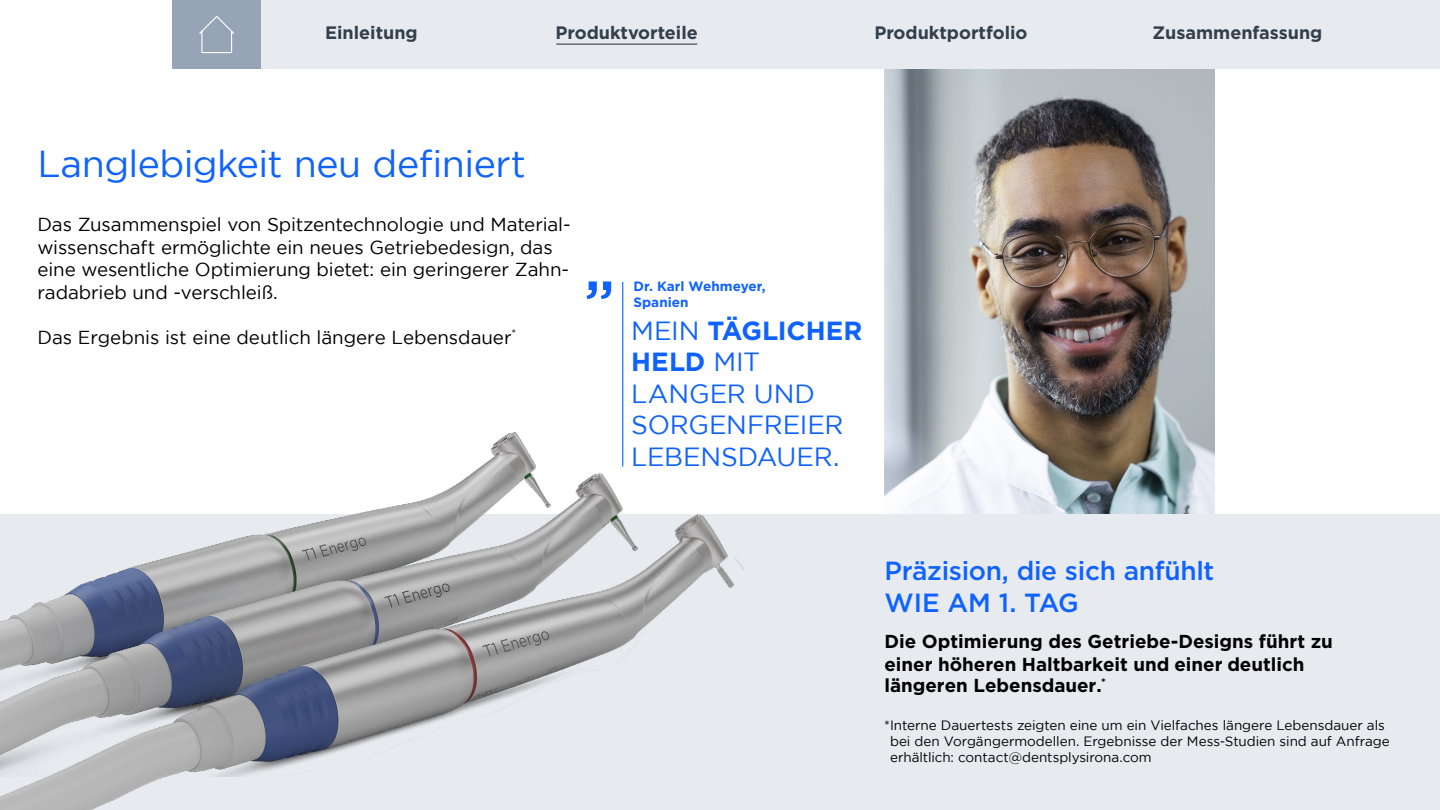
<style>
.page{position:relative;width:1440px;height:810px;background:#fff}
.page>*{position:absolute;margin:0;border:0;box-sizing:border-box;transform-origin:0 0}
.t1{font:37.5px "Gotham";letter-spacing:-.015em;color:#0f62fe}
.t2{font:26.25px/31.5px "Gotham";letter-spacing:-.01em;color:#0f62fe}
.t3{font:500 26.25px/31.5px "Gotham";letter-spacing:-.01em;color:#0f62fe}
.t4{font:18.75px/22.5px "Gotham";letter-spacing:-.005em;color:#000}
.t5{font:700 18.75px/22.3px "Gotham";color:#000}
.t6{font:700 18px "Gotham";color:#333f4c}
.t7{font:13.5px/16.2px "Gotham";letter-spacing:-.005em;color:#000}
.t8{font:700 13.5px/16.2px "Gotham";color:#0f62fe}
.s1{font-weight:700}
</style>
<div class="page">
<img style="left:884px;top:69px;width:330px;height:445px">
<div style="left:0;top:514px;width:1440px;height:296px;background:#e7eaee"></div>
<img style="left:0;top:422px;width:744px;height:388px">
<svg style="left:586px;top:281px;width:25px;height:18px"></svg>
<hr style="left:622px;top:282px;width:1px;height:185px;background:#0f62fe">
<div style="left:261px;top:0;width:1179px;height:69px;background:#e7eaee"></div>
<div style="left:172px;top:0;width:89px;height:69px;background:#97a4b6"></div>
<svg style="left:199px;top:16px;width:36px;height:38px"></svg>
<hr style="left:556px;top:44px;width:141px;height:1px;background:#333f4c">
<p class="t6" style="left:325px;top:21px;width:94px">Einleitung</p>
<p class="t6" style="left:555px;top:21px;width:144px">Produktvorteile</p>
<p class="t6" style="left:874px;top:21px;width:155px">Produktportfolio</p>
<p class="t6" style="left:1153px;top:21px;width:171px">Zusammenfassung</p>
<h1 class="t1" style="left:38px;top:143px;width:490px">Langlebigkeit neu definiert</h1>
<p class="t4" style="left:37px;top:213px;width:535px">Das Zusammenspiel von Spitzentechnologie und Material&shy;wissenschaft ermöglichte ein neues Getriebedesign, das eine wesentliche Optimierung bietet: ein geringerer Zahn&shy;radabrieb und -verschleiß.</p>
<p class="t4" style="left:38px;top:326px;width:480px">Das Ergebnis ist eine deutlich längere Lebensdauer<sup>*</sup></p>
<p class="t8" style="left:634px;top:278px;width:134px">Dr. Karl Wehmeyer,<br>Spanien</p>
<h2 class="t2" style="left:631px;top:314px;width:233px">MEIN <span class="s1">TÄGLICHER<br>HELD</span> MIT<br>LANGER UND<br>SORGENFREIER<br>LEBENSDAUER.</h2>
<h2 class="t3" style="left:884px;top:555px;width:331px">Präzision, die sich anfühlt<br>WIE AM 1. TAG</h2>
<p class="t5" style="left:884px;top:630px;width:450px">Die Optimierung des Getriebe-Designs führt zu einer höheren Haltbarkeit und einer deutlich längeren Lebensdauer.<sup>*</sup></p>
<p class="t7" style="left:890px;top:717px;width:501px;text-indent:-6px">*Interne Dauertests zeigten eine um ein Vielfaches längere Lebensdauer als bei den Vorgängermodellen. Ergebnisse der Mess-Studien sind auf Anfrage erhältlich: contact@dentsplysirona.com</p>
</div>
